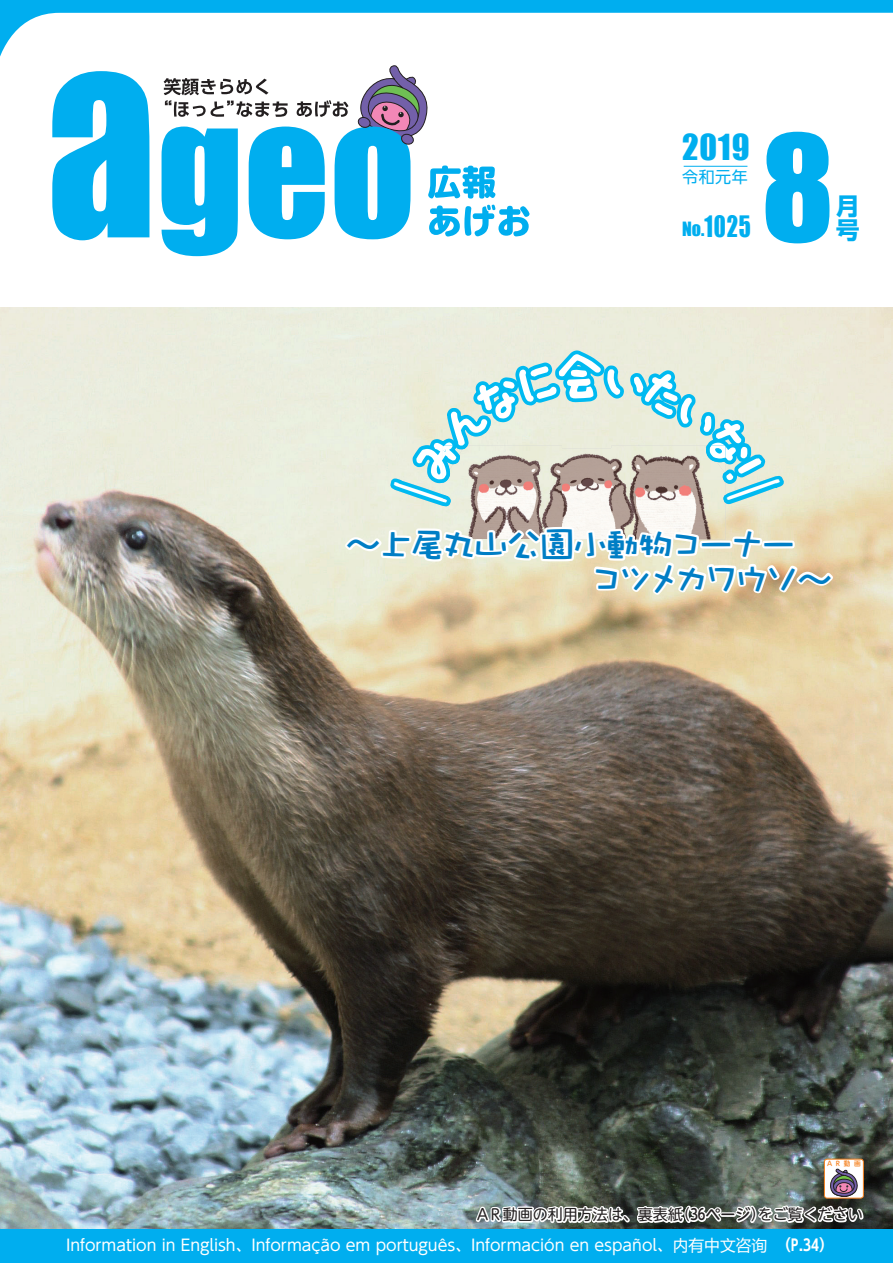
<style>
.page{position:relative;width:893px;height:1263px;background:#fff}
.page>*{position:absolute;margin:0;border:0;box-sizing:border-box;transform-origin:0 0}
.t1{font:136.05px "Impact";color:#00aeef}
.t2{font:37.5px/34.5px "DF Craft Yu G W7 WIN RKSJ H";letter-spacing:-.175em;color:#007ec5;text-align:right}
.t3{font:33px "Impact";color:#00aeef}
.t4{font:27.15px "Impact";color:#00aeef;scale:.83 1}
.t5{font:700 23.85px "Shin Go Pro";color:#00aeef}
.t6{font:18px "Impact";color:#00aeef}
.t7{font:15.9px "UD Shin Go Pro";color:#00aeef}
.t8{font:15.75px "UD Shin Go Pr 6 N";color:#fff}
.t9{font:15px "UD Shin M Go Pr 6 N";color:#231f20}
.t10{font:6.6px "UD Shin M Go Pro Medium 90 msp RKSJ H";color:#f58220}
.s1{font-weight:500}
.s2{font-family:"Microsoft Ya Hei UI"}
.s3{font-family:"UD Shin Go Pr 6 N De";font-weight:700}
</style>
<div class="page">
<img style="left:0;top:307px;width:893px;height:922px">
<div style="left:824px;top:1159px;width:39px;height:39px;background:#fff;border-radius:3px"></div>
<div style="left:824px;top:1159px;width:40px;height:39px;border:1px solid #f58220;border-radius:3px"></div>
<svg style="left:474px;top:1180px;width:249px;height:49px"></svg>
<div style="left:720px;top:1212px;width:16px;height:5px;border:3px solid #fff"></div>
<svg style="left:734px;top:1163px;width:131px;height:62px"></svg>
<svg style="left:0;top:0;width:893px;height:144px"></svg>
<div style="left:0;top:1229px;width:893px;height:34px;background:#00aeef"></div>
<hr style="left:684px;top:166px;width:63px;height:1px;background:#00aeef">
<svg style="left:52px;top:71px;width:97px;height:169px"></svg>
<svg style="left:162px;top:63px;width:367px;height:193px"></svg>
<svg style="left:341px;top:348px;width:496px;height:643px;background:#989686"></svg>
<p class="t3" style="left:682px;top:121px;width:69px">2019</p>
<p class="t7" style="left:682px;top:164px;width:67px">令和元年</p>
<p class="t4" style="left:704px;top:205px;width:58px">1025</p>
<p class="t6" style="left:682px;top:215px;width:24px">No.</p>
<p class="t1" style="left:761px;top:82px;width:74px">8</p>
<p class="t5" style="left:836px;top:187px;width:25px">月</p>
<p class="t5" style="left:836px;top:211px;width:25px">号</p>
<p class="t2" style="left:345px;top:527px;width:490px">～上尾丸山公園小動物コーナー　コツメカワウソ～</p>
<p class="t10" style="left:827px;top:1158px;width:35px">AR動画</p>
<p class="t9" style="left:475px;top:1202px;width:389px">ＡＲ動画の利用方法は、裏表紙(<span class="s1">36ページ</span>)をご覧ください</p>
<p class="t8" style="left:66px;top:1232px;width:762px">Information in English、Informação em português、Información en español、<span class="s2">内有中文咨询</span> <span class="s3">(P.34)</span></p>
</div>
